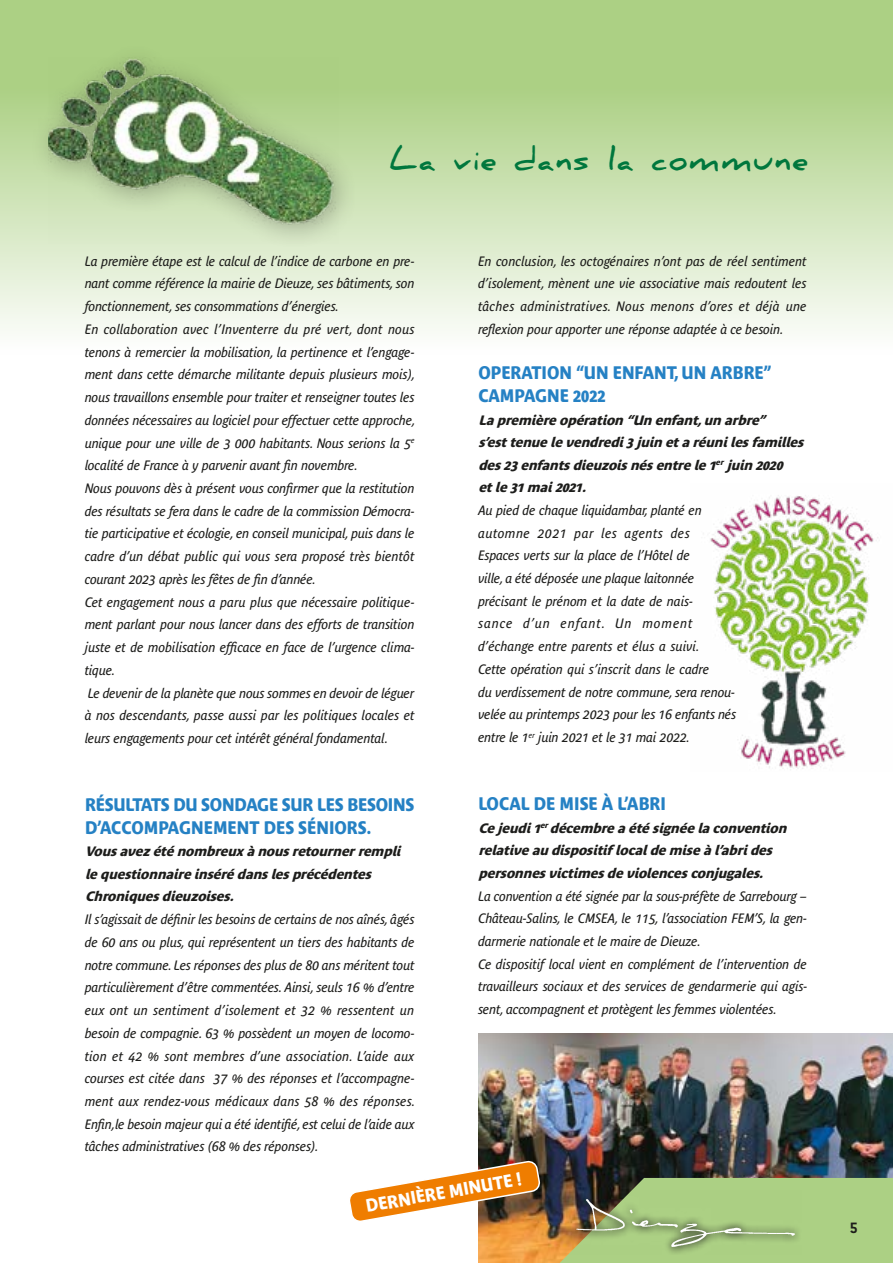
<style>
.page{position:relative;width:893px;height:1263px;background:#fff}
.page>*{position:absolute;margin:0;border:0;box-sizing:border-box;transform-origin:0 0}
.RUBRIQUE{font:700 30px "Daniel";letter-spacing:.05em;color:#00773d}
.INTER{font:700 18px/22.6px "Bienvenue";color:#2581c4;scale:.9 1}
.INTER-2{font:700 18px "Bienvenue";color:#fff;scale:.9 1}
.t1{font:700 16.5px "Conduit ITC";color:#1d1d1b}
.TEXTE{font:italic 13.5px/22.8px "Bienvenue";color:#1d1d1b;text-align:justify}
.CHAPO{font:italic 700 13.5px/22.5px "Bienvenue";color:#1d1d1b}
</style>
<div class="page">
<svg style="left:0;top:0;width:893px;height:332px;background:#cae1b1"></svg>
<div style="left:30px;top:41px;width:329px;height:208px;background:#1d1d1b;opacity:.3"></div>
<img style="left:49px;top:57px;width:289px;height:186px">
<img style="left:478px;top:1034px;width:415px;height:229px">
<svg style="left:350px;top:1161px;width:190px;height:61px"></svg>
<svg style="left:551px;top:1178px;width:342px;height:85px;background:#a3c17c"></svg>
<img style="left:561px;top:1180px;width:247px;height:81px">
<img style="left:710px;top:495px;width:168px;height:274px">
<p class="RUBRIQUE" style="left:390px;top:142px;width:419px">La vie dans la commune</p>
<p class="TEXTE" style="left:85px;top:250px;width:331px">La première étape est le calcul de l’indice de carbone en pre&shy;nant comme référence la mairie de Dieuze, ses bâtiments, son fonctionnement, ses consommations d’énergies.</p>
<p class="TEXTE" style="left:85px;top:318px;width:332px">En collaboration avec l’Inventerre du pré vert, dont nous tenons à remercier la mobilisation, la pertinence et l’engage&shy;ment dans cette démarche militante depuis plusieurs mois), nous travaillons ensemble pour traiter et renseigner toutes les données nécessaires au logiciel pour effectuer cette approche, unique pour une ville de 3 000 habitants. Nous serions la 5<sup>e </sup>localité de France à y parvenir avant fin novembre.</p>
<p class="TEXTE" style="left:85px;top:477px;width:331px">Nous pouvons dès à présent vous confirmer que la restitution des résultats se fera dans le cadre de la commission Démocra&shy;tie participative et écologie, en conseil municipal, puis dans le cadre d’un débat public qui vous sera proposé très bientôt courant 2023 après les fêtes de fin d’année.</p>
<p class="TEXTE" style="left:85px;top:590px;width:331px">Cet engagement nous a paru plus que nécessaire politique&shy;ment parlant pour nous lancer dans des efforts de transition juste et de mobilisation efficace en face de l’urgence clima&shy;tique.</p>
<p class="TEXTE" style="left:85px;top:681px;width:331px">Le devenir de la planète que nous sommes en devoir de léguer à nos descendants, passe aussi par les politiques locales et leurs engagements pour cet intérêt général fondamental.</p>
<p class="INTER" style="left:85px;top:793px;width:367px">RÉSULTATS DU SONDAGE SUR LES BESOINS<br>D’ACCOMPAGNEMENT DES SÉNIORS.</p>
<p class="CHAPO" style="left:85px;top:840px;width:321px">Vousavezéténombreuxànousretournerrempli lequestionnaireinsérédanslesprécédentes<br>Chroniquesdieuzoises.</p>
<p class="TEXTE" style="left:85px;top:908px;width:332px">Il s’agissait de définir les besoins de certains de nos aînés, âgés de 60 ans ou plus, qui représentent un tiers des habitants de notre commune. Les réponses des plus de 80 ans méritent tout particulièrement d’être commentées. Ainsi, seuls 16 % d’entre eux ont un sentiment d’isolement et 32 % ressentent un besoin de compagnie. 63 % possèdent un moyen de locomo&shy;tion et 42 % sont membres d’une association. L’aide aux courses est citée dans 37 % des réponses et l’accompagne&shy;ment aux rendez-vous médicaux dans 58 % des réponses.<br>Enfin,le besoin majeur qui a été identifié, est celui de l’aide aux tâches administratives (68 % des réponses).</p>
<p class="TEXTE" style="left:478px;top:249px;width:330px">En conclusion, les octogénaires n’ont pas de réel sentiment d’isolement, mènent une vie associative mais redoutent les tâches administratives. Nous menons d’ores et déjà une reflexion pour apporter une réponse adaptée à ce besoin.</p>
<p class="INTER" style="left:478px;top:361px;width:328px">OPERATION “UN ENFANT, UN ARBRE”<br>CAMPAGNE 2022</p>
<p class="CHAPO" style="left:478px;top:408px;width:293px">Lapremièreopération “Un enfant, un arbre”</p>
<p class="CHAPO" style="left:478px;top:431px;width:331px">s’esttenuelevendredi3juin etaréunilesfamilles des23enfantsdieuzoisnésentrele1<sup>er</sup> juin 2020</p>
<p class="CHAPO" style="left:478px;top:476px;width:113px">etle31mai2021.</p>
<p class="TEXTE" style="left:478px;top:499px;width:259px;text-align:left">Au pied de chaque liquidambar, planté en automne 2021 par les agents des<br>Espaces verts sur la place de l’Hôtel de<br>ville, a été déposée une plaque laitonnée précisant le prénom et la date de nais-<br>sance d’un enfant. Un moment d’échange entre parents et élus a suivi.<br>Cette opération qui s’inscrit dans le cadre<br>du verdissement de notre commune, sera renou&shy;velée au printemps 2023 pour les 16 enfants nés entre le 1<sup>er</sup> juin 2021 et le 31 mai 2022.</p>
<p class="INTER" style="left:478px;top:792px;width:210px">LOCAL DE MISE À L’ABRI</p>
<p class="CHAPO" style="left:478px;top:817px;width:314px">Cejeudi1<sup>er</sup>décembreaétésignéelaconvention relativeau dispositif localdemiseàl’abrides personnesvictimesdeviolencesconjugales.</p>
<p class="TEXTE" style="left:478px;top:884px;width:330px">La convention a été signée par la sous-préfète de Sarrebourg – Château-Salins, le CMSEA, le 115, l’association FEM’S, la gen&shy;darmerie nationale et le maire de Dieuze.</p>
<p class="TEXTE" style="left:478px;top:952px;width:330px">Ce dispositif local vient en complément de l’intervention de travailleurs sociaux et des services de gendarmerie qui agis&shy;sent, accompagnent et protègent les femmes violentées.</p>
<p class="INTER-2" style="left:364px;top:1195px;width:177px;rotate:-10deg">DERNIÈRE MINUTE !</p>
<p class="t1" style="left:850px;top:1218px;width:10px">5</p>
</div>
